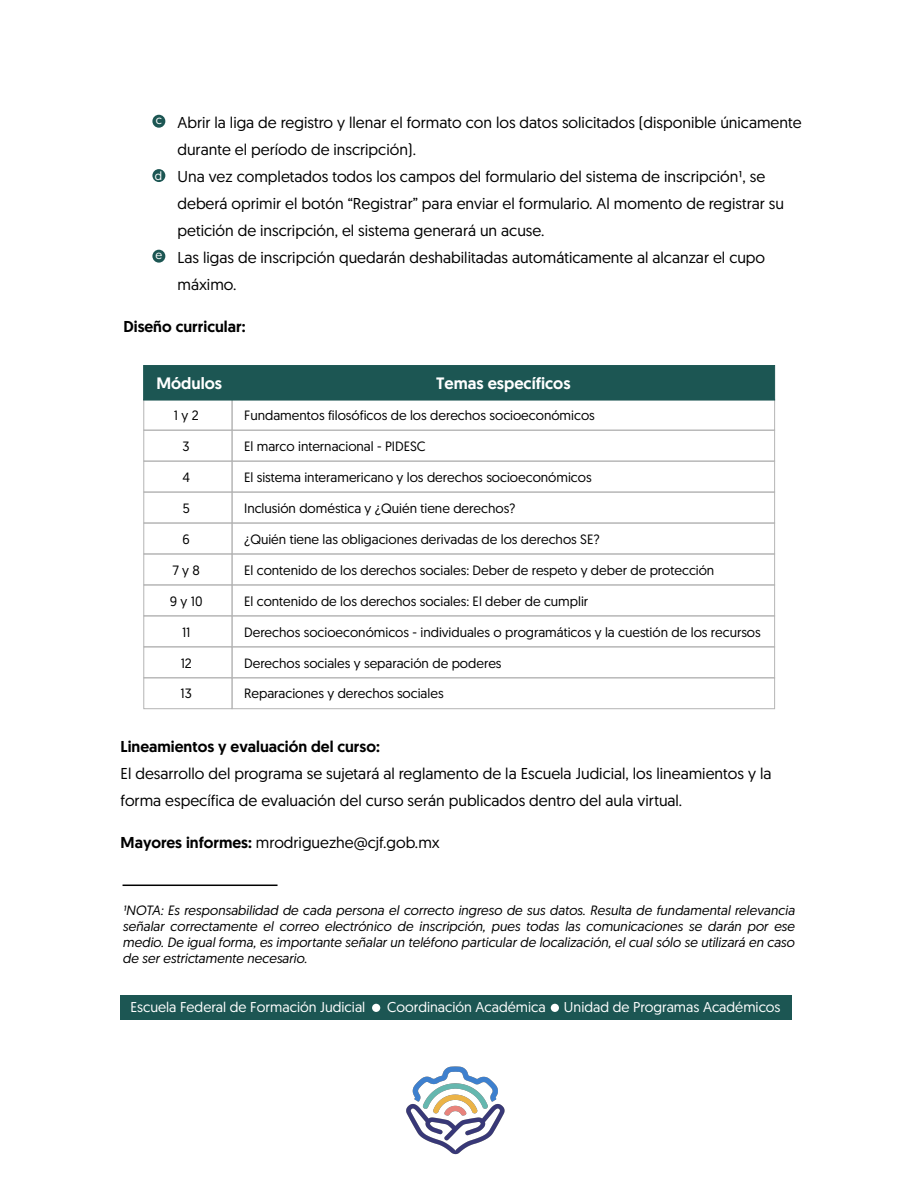
<style>
.page{position:relative;width:918px;height:1188px;background:#fff}
.page>*{position:absolute;margin:0;border:0;box-sizing:border-box;transform-origin:0 0}
.t1{font:500 16.5px "Geomanist";color:#fff}
.t2{font:15.75px/27px "Geomanist";color:#000}
.t3{font:500 15.75px "Geomanist";color:#000}
.t4{font:14.25px "Geomanist";color:#fff}
.t5{font:13.5px "Geomanist";color:#000}
.t6{font:italic 13.5px/16.2px "Geomanist";color:#000;text-align:justify}
.t7{font:12px "Geomanist";color:#fff}
.s1{font-weight:500}
</style>
<div class="page">
<div style="left:232px;top:399px;width:543px;height:32px;border:1px solid #b5b5b5"></div>
<div style="left:143px;top:399px;width:89px;height:32px;border:1px solid #b5b5b5"></div>
<div style="left:232px;top:430px;width:543px;height:32px;border:1px solid #b5b5b5"></div>
<div style="left:143px;top:430px;width:89px;height:32px;border:1px solid #b5b5b5"></div>
<div style="left:232px;top:461px;width:543px;height:31px;border:1px solid #b5b5b5"></div>
<div style="left:143px;top:461px;width:89px;height:31px;border:1px solid #b5b5b5"></div>
<div style="left:232px;top:492px;width:543px;height:31px;border:1px solid #b5b5b5"></div>
<div style="left:143px;top:492px;width:89px;height:31px;border:1px solid #b5b5b5"></div>
<div style="left:232px;top:523px;width:543px;height:31px;border:1px solid #b5b5b5"></div>
<div style="left:143px;top:523px;width:89px;height:31px;border:1px solid #b5b5b5"></div>
<div style="left:232px;top:554px;width:543px;height:31px;border:1px solid #b5b5b5"></div>
<div style="left:143px;top:554px;width:89px;height:31px;border:1px solid #b5b5b5"></div>
<div style="left:232px;top:585px;width:543px;height:31px;border:1px solid #b5b5b5"></div>
<div style="left:143px;top:585px;width:89px;height:31px;border:1px solid #b5b5b5"></div>
<div style="left:232px;top:616px;width:543px;height:31px;border:1px solid #b5b5b5"></div>
<div style="left:143px;top:615px;width:89px;height:32px;border:1px solid #b5b5b5"></div>
<div style="left:232px;top:647px;width:543px;height:31px;border:1px solid #b5b5b5"></div>
<div style="left:143px;top:647px;width:89px;height:31px;border:1px solid #b5b5b5"></div>
<div style="left:232px;top:677px;width:543px;height:32px;border:1px solid #b5b5b5"></div>
<div style="left:143px;top:677px;width:89px;height:32px;border:1px solid #b5b5b5"></div>
<div style="left:143px;top:365px;width:632px;height:35px;background:#1c5653"></div>
<div style="left:152px;top:169px;width:13px;height:13px;background:#1c5653;border-radius:50%"></div>
<hr style="left:123px;top:885px;width:155px;height:1px;background:#000">
<div style="left:120px;top:995px;width:671px;height:25px;background:#1c5653"></div>
<div style="left:372px;top:1004px;width:8px;height:8px;background:#fff;border-radius:50%"></div>
<div style="left:551px;top:1004px;width:8px;height:8px;background:#fff;border-radius:50%"></div>
<div style="left:152px;top:250px;width:13px;height:13px;background:#1c5653;border-radius:50%"></div>
<img style="left:406px;top:1066px;width:99px;height:89px">
<div style="left:152px;top:115px;width:13px;height:13px;background:#1c5653;border-radius:50%"></div>
<p class="t2" style="left:177px;top:108px;width:626px">Abrir la liga de registro y llenar el formato con los datos solicitados (disponible únicamente durante el período de inscripción).<br>Una vez completados todos los campos del formulario del sistema de inscripción¹, se deberá oprimir el botón “Registrar” para enviar el formulario. Al momento de registrar su petición de inscripción, el sistema generará un acuse.<br>Las ligas de inscripción quedarán deshabilitadas automáticamente al alcanzar el cupo máximo.</p>
<p class="t3" style="left:123px;top:316px;width:124px">Diseño curricular:</p>
<p class="t7" style="left:156px;top:112px;width:8px">c</p>
<p class="t7" style="left:155px;top:168px;width:9px">d</p>
<p class="t7" style="left:155px;top:247px;width:8px">e</p>
<p class="t1" style="left:156px;top:373px;width:67px">Módulos</p>
<p class="t1" style="left:436px;top:373px;width:136px">Temas específicos</p>
<p class="t5" style="left:174px;top:406px;width:26px">1 y 2</p>
<p class="t5" style="left:244px;top:406px;width:352px">Fundamentos filosóficos de los derechos socioeconómicos</p>
<p class="t5" style="left:183px;top:437px;width:9px">3</p>
<p class="t5" style="left:244px;top:437px;width:183px">El marco internacional - PIDESC</p>
<p class="t5" style="left:182px;top:468px;width:9px">4</p>
<p class="t5" style="left:244px;top:468px;width:349px">El sistema interamericano y los derechos socioeconómicos</p>
<p class="t5" style="left:183px;top:499px;width:9px">5</p>
<p class="t5" style="left:244px;top:499px;width:273px">Inclusión doméstica y ¿Quién tiene derechos?</p>
<p class="t5" style="left:183px;top:530px;width:9px">6</p>
<p class="t5" style="left:244px;top:530px;width:357px">¿Quién tiene las obligaciones derivadas de los derechos SE?</p>
<p class="t5" style="left:172px;top:561px;width:29px">7 y 8</p>
<p class="t5" style="left:244px;top:561px;width:472px">El contenido de los derechos sociales: Deber de respeto y deber de protección</p>
<p class="t5" style="left:170px;top:592px;width:34px">9 y 10</p>
<p class="t5" style="left:244px;top:592px;width:346px">El contenido de los derechos sociales: El deber de cumplir</p>
<p class="t5" style="left:182px;top:623px;width:10px">11</p>
<p class="t5" style="left:244px;top:623px;width:518px">Derechos socioeconómicos - individuales o programáticos y la cuestión de los recursos</p>
<p class="t5" style="left:181px;top:654px;width:13px">12</p>
<p class="t5" style="left:244px;top:654px;width:259px">Derechos sociales y separación de poderes</p>
<p class="t5" style="left:181px;top:685px;width:13px">13</p>
<p class="t5" style="left:244px;top:685px;width:201px">Reparaciones y derechos sociales</p>
<p class="t3" style="left:121px;top:736px;width:261px">Lineamientos y evaluación del curso:</p>
<p class="t2" style="left:121px;top:760px;width:652px">El desarrollo del programa se sujetará al reglamento de la Escuela Judicial, los lineamientos y la forma específica de evaluación del curso serán publicados dentro del aula virtual.</p>
<p class="t2" style="left:121px;top:829px;width:321px"><span class="s1">Mayores informes:</span> mrodriguezhe@cjf.gob.mx</p>
<p class="t6" style="left:123px;top:902px;width:674px">¹NOTA: Es responsabilidad de cada persona el correcto ingreso de sus datos. Resulta de fundamental relevancia señalar correctamente el correo electrónico de inscripción, pues todas las comunicaciones se darán por ese medio. De igual forma, es importante señalar un teléfono particular de localización, el cual sólo se utilizará en caso de ser estrictamente necesario.</p>
<p class="t4" style="left:130px;top:998px;width:236px">Escuela Federal de Formación Judicial</p>
<p class="t4" style="left:387px;top:998px;width:160px">Coordinación Académica</p>
<p class="t4" style="left:564px;top:998px;width:218px">Unidad de Programas Académicos</p>
</div>
